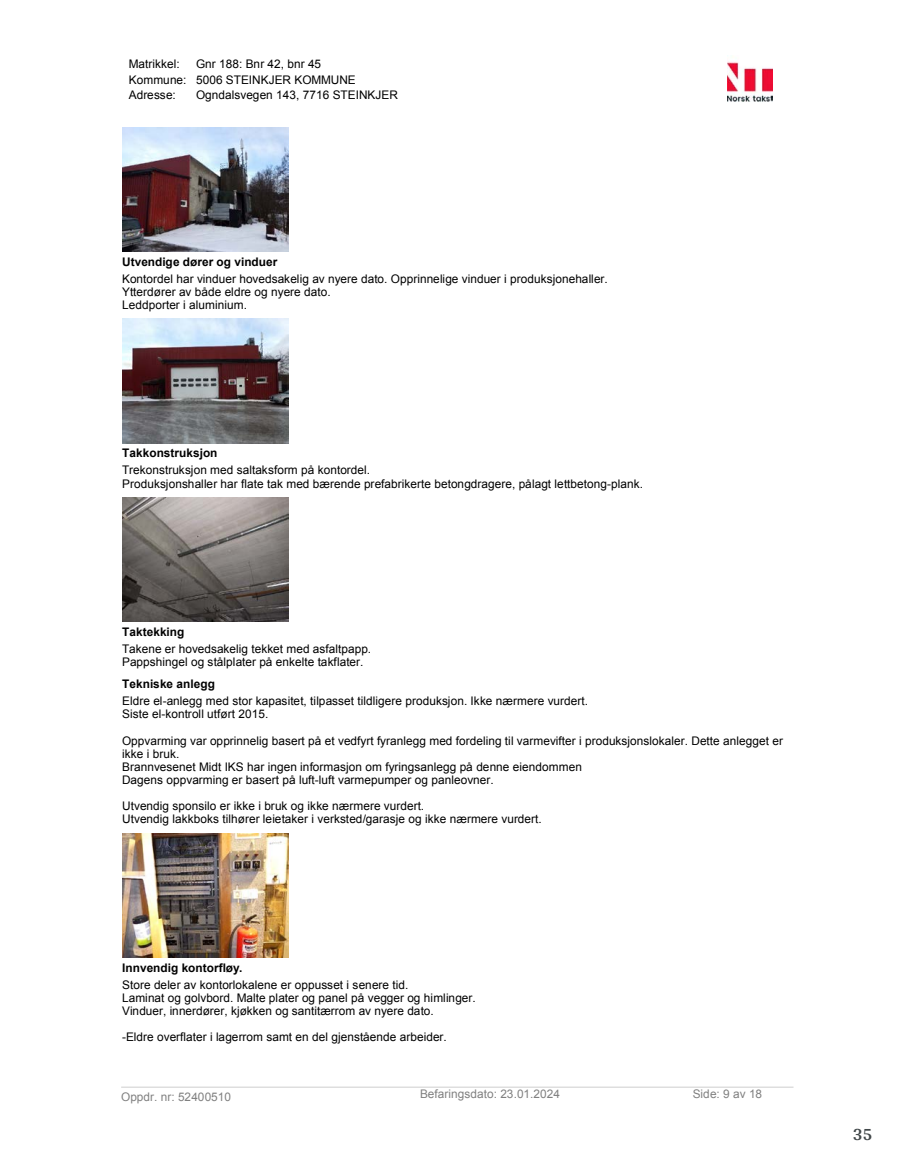
<style>
.page{position:relative;width:915px;height:1172px;background:#fff}
.page>*{position:absolute;margin:0;border:0;box-sizing:border-box;transform-origin:0 0}
.t1{font:700 18px "Arya";color:#414749}
.t2{font:11.85px/13px "Arial";color:#000}
.t3{font:700 11.85px "Arial";color:#000}
.t4{font:11.85px "Arial";color:#808080}
</style>
<div class="page">
<img style="left:727px;top:61px;width:45px;height:41px">
<hr style="left:121px;top:1086px;width:672px;height:2px;background:#d3d3d3">
<img style="left:122px;top:127px;width:166px;height:124px">
<img style="left:122px;top:319px;width:166px;height:124px">
<img style="left:122px;top:497px;width:166px;height:125px">
<img style="left:122px;top:833px;width:166px;height:124px">
<p class="t2" style="left:129px;top:57px;width:228px;line-height:15.3px;text-indent:67px">Gnr 188: Bnr 42, bnr 45<br>Kommune: 5006 STEINKJER KOMMUNE<br>Adresse:</p>
<p class="t2" style="left:129px;top:58px;width:52px">Matrikkel:</p>
<p class="t2" style="left:196px;top:88px;width:203px">Ogndalsvegen 143, 7716 STEINKJER</p>
<p class="t3" style="left:122px;top:253px;width:156px">Utvendige dører og vinduer</p>
<p class="t2" style="left:122px;top:272px;width:487px">Kontordel har vinduer hovedsakelig av nyere dato. Opprinnelige vinduer i produksjonehaller.<br>Ytterdører av både eldre og nyere dato.<br>Leddporter i aluminium.</p>
<p class="t3" style="left:122px;top:445px;width:97px">Takkonstruksjon</p>
<p class="t2" style="left:122px;top:464px;width:522px">Trekonstruksjon med saltaksform på kontordel.<br>Produksjonshaller har flate tak med bærende prefabrikerte betongdragere, pålagt lettbetong-plank.</p>
<p class="t3" style="left:122px;top:623px;width:64px">Taktekking</p>
<p class="t2" style="left:122px;top:642px;width:250px">Takene er hovedsakelig tekket med asfaltpapp.<br>Pappshingel og stålplater på enkelte takflater.</p>
<p class="t3" style="left:122px;top:675px;width:94px">Tekniske anlegg</p>
<p class="t2" style="left:122px;top:694px;width:467px">Eldre el-anlegg med stor kapasitet, tilpasset tildligere produksjon. Ikke nærmere vurdert.<br>Siste el-kontroll utført 2015.</p>
<p class="t2" style="left:122px;top:734px;width:662px">Oppvarming var opprinnelig basert på et vedfyrt fyranlegg med fordeling til varmevifter i produksjonslokaler. Dette anlegget er ikke i bruk.<br>Brannvesenet Midt IKS har ingen informasjon om fyringsanlegg på denne eiendommen<br>Dagens oppvarming er basert på luft-luft varmepumper og panleovner.</p>
<p class="t2" style="left:122px;top:799px;width:421px">Utvendig sponsilo er ikke i bruk og ikke nærmere vurdert.<br>Utvendig lakkboks tilhører leietaker i verksted/garasje og ikke nærmere vurdert.</p>
<p class="t3" style="left:122px;top:959px;width:122px">Innvendig kontorfløy.</p>
<p class="t2" style="left:122px;top:978px;width:355px">Store deler av kontorlokalene er oppusset i senere tid.<br>Laminat og golvbord. Malte plater og panel på vegger og himlinger.<br>Vinduer, innerdører, kjøkken og santitærrom av nyere dato.</p>
<p class="t2" style="left:122px;top:1030px;width:326px">-Eldre overflater i lagerrom samt en del gjenstående arbeider.</p>
<p class="t4" style="left:121px;top:1088px;width:111px">Oppdr. nr: 52400510</p>
<p class="t4" style="left:420px;top:1086px;width:141px">Befaringsdato: 23.01.2024</p>
<p class="t4" style="left:692px;top:1086px;width:71px">Side: 9 av 18</p>
<h1 class="t1" style="left:852px;top:1123px;width:21px">35</h1>
</div>
